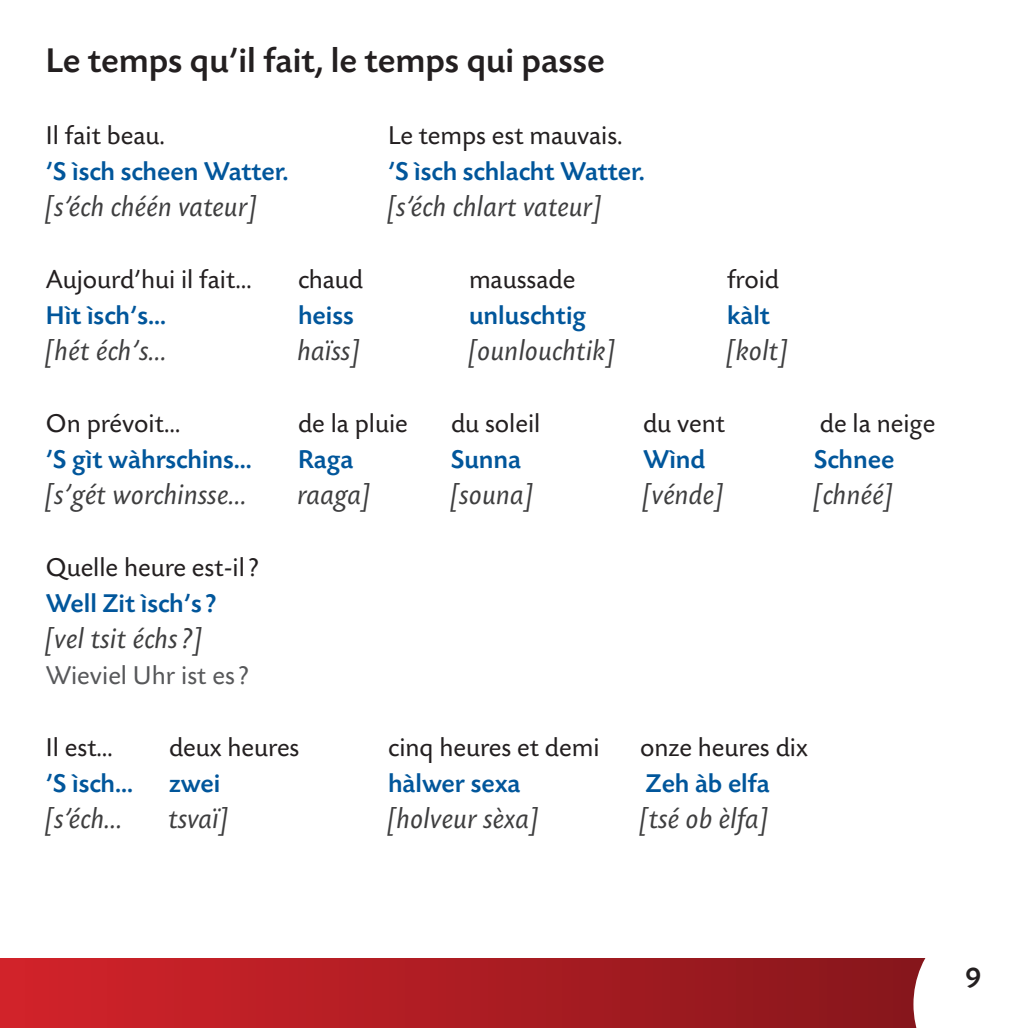
<style>
.page{position:relative;width:1036px;height:1028px;background:#fff}
.page>*{position:absolute;margin:0;border:0;box-sizing:border-box;transform-origin:0 0}
.t1{font:500 36px "Today SB";color:#231f20}
.t2{font:italic 30px "Today SB";color:#3e3e3f}
.t3{font:500 30px "Today SB";color:#231f20}
.t4{font:27px "Today SB";color:#231f20}
.t5{font:500 27px "Today SB";color:#01569b}
.t6{font:27px "Today SB";color:#57585a}
</style>
<div class="page">
<svg style="left:0;top:958px;width:913px;height:69px;background:#ad1c22"></svg>
<svg style="left:0;top:1022px;width:5px;height:6px"></svg>
<svg style="left:913px;top:958px;width:13px;height:70px"></svg>
<h1 class="t1" style="left:46px;top:41px;width:560px">Le temps qu’il fait, le temps qui passe</h1>
<p class="t4" style="left:46px;top:120px;width:120px">Il fait beau.</p>
<p class="t4" style="left:388px;top:120px;width:236px">Le temps est mauvais.</p>
<p class="t5" style="left:46px;top:156px;width:244px">’S ìsch scheen Watter.</p>
<p class="t5" style="left:388px;top:156px;width:258px">’S ìsch schlacht Watter.</p>
<p class="t2" style="left:46px;top:190px;width:213px">[s’éch chéén vateur]</p>
<p class="t2" style="left:388px;top:190px;width:216px">[s’éch chlart vateur]</p>
<p class="t4" style="left:46px;top:264px;width:207px">Aujourd’hui il fait…</p>
<p class="t4" style="left:298px;top:264px;width:67px">chaud</p>
<p class="t4" style="left:469px;top:264px;width:108px">maussade</p>
<p class="t4" style="left:727px;top:264px;width:54px">froid</p>
<p class="t5" style="left:46px;top:300px;width:122px">Hìt ìsch’s…</p>
<p class="t5" style="left:298px;top:300px;width:57px">heiss</p>
<p class="t5" style="left:469px;top:300px;width:119px">unluschtig</p>
<p class="t5" style="left:727px;top:300px;width:45px">kàlt</p>
<p class="t2" style="left:46px;top:334px;width:123px">[hét éch’s…</p>
<p class="t2" style="left:298px;top:334px;width:64px">haïss]</p>
<p class="t2" style="left:469px;top:334px;width:148px">[ounlouchtik]</p>
<p class="t2" style="left:727px;top:334px;width:63px">[kolt]</p>
<p class="t4" style="left:46px;top:408px;width:136px">On prévoit…</p>
<p class="t4" style="left:298px;top:408px;width:111px">de la pluie</p>
<p class="t4" style="left:451px;top:408px;width:91px">du soleil</p>
<p class="t4" style="left:643px;top:408px;width:83px">du vent</p>
<p class="t4" style="left:820px;top:408px;width:117px">de la neige</p>
<p class="t5" style="left:46px;top:444px;width:207px">’S gìt wàhrschins…</p>
<p class="t5" style="left:298px;top:444px;width:57px">Raga</p>
<p class="t5" style="left:451px;top:444px;width:72px">Sunna</p>
<p class="t5" style="left:643px;top:444px;width:64px">Wìnd</p>
<p class="t5" style="left:814px;top:444px;width:82px">Schnee</p>
<p class="t2" style="left:46px;top:478px;width:203px">[s’gét worchinsse…</p>
<p class="t2" style="left:298px;top:478px;width:75px">raaga]</p>
<p class="t2" style="left:451px;top:478px;width:84px">[souna]</p>
<p class="t2" style="left:643px;top:478px;width:83px">[vénde]</p>
<p class="t2" style="left:814px;top:478px;width:81px">[chnéé]</p>
<p class="t4" style="left:46px;top:552px;width:215px">Quelle heure est-il ?</p>
<p class="t5" style="left:46px;top:588px;width:172px">Well Zit ìsch’s ?</p>
<p class="t2" style="left:46px;top:622px;width:158px">[vel tsit échs?]</p>
<p class="t6" style="left:46px;top:660px;width:205px">Wieviel Uhr ist es ?</p>
<p class="t4" style="left:46px;top:732px;width:68px">Il est…</p>
<p class="t4" style="left:169px;top:732px;width:132px">deux heures</p>
<p class="t4" style="left:388px;top:732px;width:213px">cinq heures et demi</p>
<p class="t4" style="left:640px;top:732px;width:169px">onze heures dix</p>
<p class="t5" style="left:46px;top:768px;width:89px">’S ìsch…</p>
<p class="t5" style="left:169px;top:768px;width:53px">zwei</p>
<p class="t5" style="left:388px;top:768px;width:134px">hàlwer sexa</p>
<p class="t5" style="left:646px;top:768px;width:126px">Zeh àb elfa</p>
<p class="t2" style="left:46px;top:802px;width:79px">[s’éch…</p>
<p class="t2" style="left:169px;top:802px;width:61px">tsvaï]</p>
<p class="t2" style="left:388px;top:802px;width:153px">[holveur sèxa]</p>
<p class="t2" style="left:640px;top:802px;width:130px">[tsé ob èlfa]</p>
<p class="t3" style="left:965px;top:961px;width:18px">9</p>
</div>
